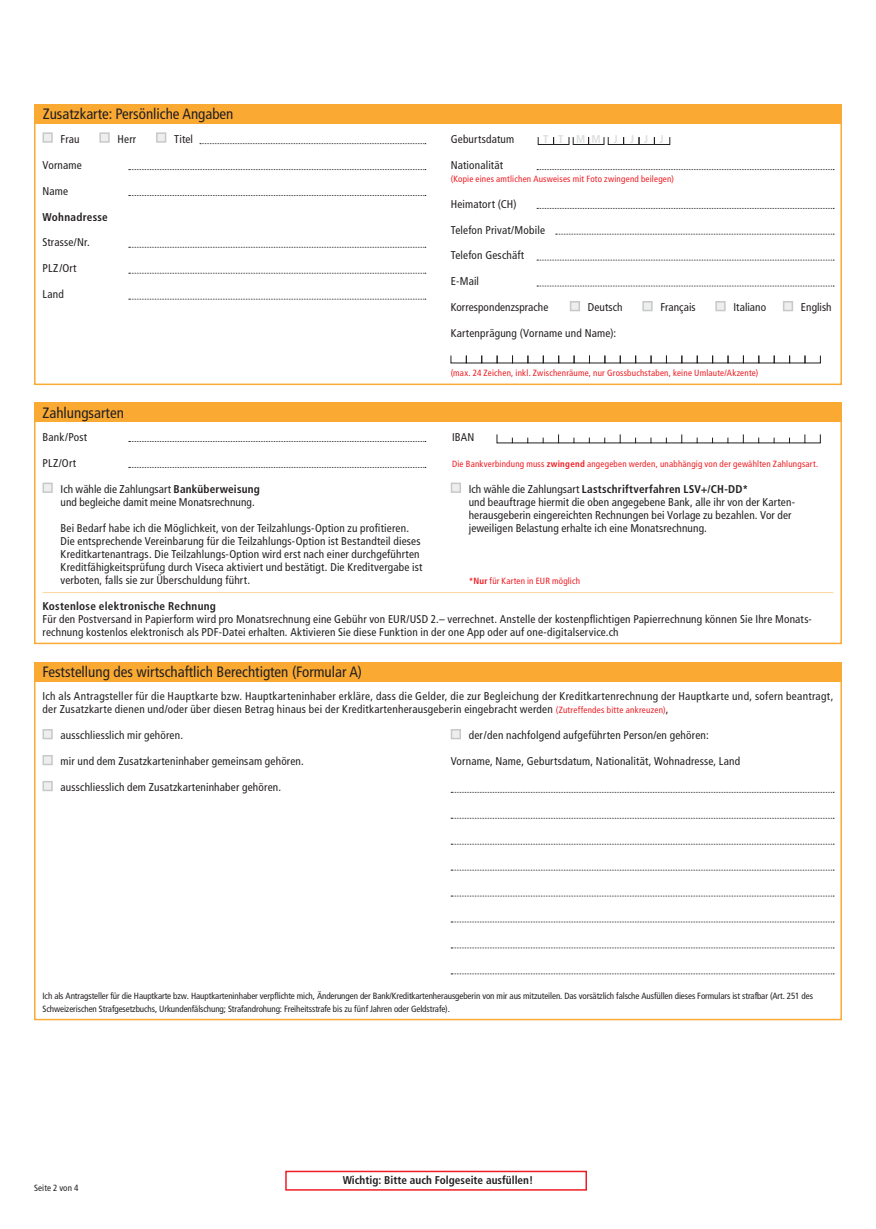
<style>
.page{position:relative;width:876px;height:1229px;background:#fff}
.page>*{position:absolute;margin:0;border:0;box-sizing:border-box;transform-origin:0 0}
.t1{font:condensed 15px "Frutiger LT Pro";color:#231f20}
.t2{font:condensed 11.25px/12.9px "Frutiger LT Pro";letter-spacing:.015em;color:#231f20}
.t3{font:700 condensed 11.25px "Frutiger LT Pro";letter-spacing:.015em;color:#231f20}
.t4{font:700 condensed 11.25px "Frutiger LT Pro";color:#dcdddf}
.t5{font:condensed 9px/12.9px "Frutiger LT Pro";letter-spacing:-.01em;color:#231f20}
.t6{font:condensed 9px "Frutiger LT Pro";letter-spacing:.02em;color:#ee1d23}
.t7{font:condensed 9px "Frutiger LT Pro";letter-spacing:.01em;color:#231f20}
.s1{font-weight:700}
.s2{font-size:9px;color:#ee1d23}
</style>
<div class="page">
<div style="left:34px;top:662px;width:808px;height:19px;background:#faaa33"></div>
<svg style="left:451px;top:792px;width:383px;height:1px"></svg>
<svg style="left:451px;top:818px;width:383px;height:1px"></svg>
<svg style="left:451px;top:870px;width:383px;height:1px"></svg>
<svg style="left:451px;top:922px;width:383px;height:1px"></svg>
<svg style="left:451px;top:844px;width:383px;height:1px"></svg>
<svg style="left:451px;top:896px;width:383px;height:1px"></svg>
<svg style="left:451px;top:947px;width:383px;height:1px"></svg>
<svg style="left:451px;top:973px;width:383px;height:1px"></svg>
<div style="left:43px;top:729px;width:10px;height:10px;background:#eeeeef;border:2px solid #c7c8ca"></div>
<div style="left:43px;top:755px;width:10px;height:10px;background:#eeeeef;border:2px solid #c7c8ca"></div>
<div style="left:43px;top:781px;width:10px;height:10px;background:#eeeeef;border:2px solid #c7c8ca"></div>
<div style="left:451px;top:729px;width:10px;height:10px;background:#eeeeef;border:2px solid #c7c8ca"></div>
<div style="left:34px;top:668px;width:808px;height:352px;border:2px solid #faaa33"></div>
<hr style="left:43px;top:592px;width:790px;height:1px;background:#fdd59f">
<div style="left:34px;top:402px;width:808px;height:20px;background:#faaa33"></div>
<div style="left:34px;top:409px;width:808px;height:235px;border:2px solid #faaa33"></div>
<div style="left:43px;top:483px;width:10px;height:10px;background:#eeeeef;border:2px solid #c7c8ca"></div>
<div style="left:451px;top:483px;width:10px;height:10px;background:#eeeeef;border:2px solid #c7c8ca"></div>
<svg style="left:129px;top:441px;width:297px;height:1px"></svg>
<svg style="left:129px;top:467px;width:297px;height:1px"></svg>
<div style="left:285px;top:1171px;width:302px;height:19px;border:1px solid #ee1d23"></div>
<div style="left:43px;top:132px;width:10px;height:11px;background:#eeeeef;border:2px solid #c7c8ca"></div>
<div style="left:99px;top:132px;width:11px;height:11px;background:#eeeeef;border:2px solid #c7c8ca"></div>
<div style="left:156px;top:132px;width:10px;height:11px;background:#eeeeef;border:2px solid #c7c8ca"></div>
<div style="left:570px;top:301px;width:10px;height:10px;background:#eeeeef;border:2px solid #c7c8ca"></div>
<div style="left:642px;top:301px;width:11px;height:10px;background:#eeeeef;border:2px solid #c7c8ca"></div>
<div style="left:715px;top:301px;width:11px;height:10px;background:#eeeeef;border:2px solid #c7c8ca"></div>
<div style="left:783px;top:301px;width:10px;height:10px;background:#eeeeef;border:2px solid #c7c8ca"></div>
<svg style="left:200px;top:143px;width:226px;height:1px"></svg>
<svg style="left:129px;top:169px;width:297px;height:1px"></svg>
<svg style="left:537px;top:169px;width:297px;height:1px"></svg>
<svg style="left:129px;top:195px;width:297px;height:1px"></svg>
<svg style="left:537px;top:208px;width:297px;height:1px"></svg>
<div style="left:512px;top:355px;width:16px;height:8px;border:1px solid #231f20"></div>
<div style="left:589px;top:355px;width:16px;height:8px;border:1px solid #231f20"></div>
<div style="left:666px;top:355px;width:16px;height:8px;border:1px solid #231f20"></div>
<div style="left:743px;top:355px;width:16px;height:8px;border:1px solid #231f20"></div>
<div style="left:789px;top:355px;width:16px;height:8px;border:1px solid #231f20"></div>
<div style="left:805px;top:355px;width:16px;height:8px;border:1px solid #231f20"></div>
<div style="left:538px;top:137px;width:16px;height:8px;border:1px solid #231f20"></div>
<div style="left:553px;top:137px;width:16px;height:8px;border:1px solid #231f20"></div>
<div style="left:573px;top:137px;width:16px;height:8px;border:1px solid #231f20"></div>
<div style="left:588px;top:137px;width:16px;height:8px;border:1px solid #231f20"></div>
<div style="left:608px;top:137px;width:16px;height:8px;border:1px solid #231f20"></div>
<div style="left:623px;top:137px;width:16px;height:8px;border:1px solid #231f20"></div>
<div style="left:639px;top:137px;width:16px;height:8px;border:1px solid #231f20"></div>
<div style="left:654px;top:137px;width:16px;height:8px;border:1px solid #231f20"></div>
<div style="left:34px;top:104px;width:808px;height:20px;background:#faaa33"></div>
<div style="left:34px;top:113px;width:808px;height:272px;border:2px solid #faaa33"></div>
<svg style="left:129px;top:273px;width:297px;height:1px"></svg>
<svg style="left:537px;top:260px;width:297px;height:1px"></svg>
<svg style="left:129px;top:299px;width:297px;height:1px"></svg>
<svg style="left:537px;top:286px;width:297px;height:1px"></svg>
<svg style="left:129px;top:247px;width:297px;height:1px"></svg>
<svg style="left:556px;top:234px;width:278px;height:1px"></svg>
<svg style="left:497px;top:434px;width:15px;height:9px"></svg>
<svg style="left:527px;top:434px;width:294px;height:10px"></svg>
<h1 class="t1" style="left:43px;top:105px;width:192px">Zusatzkarte: Persönliche Angaben</h1>
<p class="t2" style="left:61px;top:132px;width:21px">Frau</p>
<p class="t2" style="left:117px;top:132px;width:20px">Herr</p>
<p class="t2" style="left:174px;top:132px;width:21px">Titel</p>
<p class="t2" style="left:43px;top:158px;width:41px">Vorname</p>
<p class="t2" style="left:43px;top:184px;width:27px">Name</p>
<p class="t3" style="left:43px;top:210px;width:67px">Wohnadresse</p>
<p class="t2" style="left:43px;top:236px;width:49px">Strasse/Nr.</p>
<p class="t2" style="left:43px;top:262px;width:36px">PLZ/Ort</p>
<p class="t2" style="left:43px;top:288px;width:23px">Land</p>
<h1 class="t1" style="left:43px;top:404px;width:83px">Zahlungsarten</h1>
<p class="t2" style="left:451px;top:132px;width:65px">Geburtsdatum</p>
<p class="t2" style="left:451px;top:158px;width:54px">Nationalität</p>
<p class="t2" style="left:451px;top:197px;width:67px">Heimatort (CH)</p>
<p class="t2" style="left:451px;top:223px;width:96px">Telefon Privat/Mobile</p>
<p class="t2" style="left:451px;top:249px;width:75px">Telefon Geschäft</p>
<p class="t2" style="left:451px;top:275px;width:30px">E-Mail</p>
<p class="t2" style="left:451px;top:301px;width:99px">Korrespondenzsprache</p>
<p class="t2" style="left:588px;top:301px;width:36px">Deutsch</p>
<p class="t2" style="left:660px;top:301px;width:37px">Français</p>
<p class="t2" style="left:733px;top:301px;width:34px">Italiano</p>
<p class="t2" style="left:801px;top:301px;width:32px">English</p>
<p class="t2" style="left:451px;top:327px;width:167px">Kartenprägung (Vorname und Name):</p>
<p class="t6" style="left:451px;top:368px;width:309px">(max. 24 Zeichen, inkl. Zwischenräume, nur Grossbuchstaben, keine Umlaute/Akzente)</p>
<p class="t4" style="left:543px;top:132px;width:122px">T TMMJ J J J</p>
<p class="t6" style="left:451px;top:173px;width:225px">(Kopie eines amtlichen Ausweises mit Foto zwingend beilegen)</p>
<p class="t2" style="left:43px;top:431px;width:46px">Bank/Post</p>
<p class="t2" style="left:452px;top:431px;width:24px">IBAN</p>
<p class="t2" style="left:43px;top:457px;width:35px">PLZ/Ort</p>
<p class="t6" style="left:452px;top:459px;width:368px">Die Bankverbindung muss <span class="s1">zwingend</span> angegeben werden, unabhängig von der gewählten Zahlungsart.</p>
<p class="t2" style="left:61px;top:483px;width:201px">Ich wähle die Zahlungsart <span class="s1">Banküberweisung </span>und begleiche damit meine Monatsrechnung.</p>
<p class="t2" style="left:61px;top:521px;width:363px">Bei Bedarf habe ich die Möglichkeit, von der Teilzahlungs-Option zu profitieren.<br>Die entsprechende Vereinbarung für die Teilzahlungs-Option ist Bestandteil dieses Kreditkartenantrags. Die Teilzahlungs-Option wird erst nach einer durchgeführten Kreditfähigkeitsprüfung durch Viseca aktiviert und bestätigt. Die Kreditvergabe ist verboten, falls sie zur Überschuldung führt.</p>
<p class="t2" style="left:469px;top:483px;width:328px">Ich wähle die Zahlungsart <span class="s1">Lastschriftverfahren LSV+/CH-DD*<br></span>und beauftrage hiermit die oben angegebene Bank, alle ihr von der Karten&shy;herausgeberin eingereichten Rechnungen bei Vorlage zu bezahlen. Vor der jeweiligen Belastung erhalte ich eine Monatsrechnung.</p>
<p class="t6" style="left:469px;top:575px;width:113px"><span class="s1">*Nur</span> für Karten in EUR möglich</p>
<p class="t3" style="left:43px;top:599px;width:175px">Kostenlose elektronische Rechnung</p>
<p class="t2" style="left:43px;top:612px;width:771px">Für den Postversand in Papierform wird pro Monatsrechnung eine Gebühr von EUR/USD 2.– verrechnet. Anstelle der kostenpflichtigen Papierrechnung können Sie Ihre Monats&shy;rechnung kostenlos elektronisch als PDF-Datei erhalten. Aktivieren Sie diese Funktion in der one App oder auf one-digitalservice.ch</p>
<h1 class="t1" style="left:43px;top:663px;width:321px">Feststellung des wirtschaftlich Berechtigten (Formular A)</h1>
<p class="t2" style="left:43px;top:690px;width:792px">Ich als Antragsteller für die Hauptkarte bzw. Hauptkarteninhaber erkläre, dass die Gelder, die zur Begleichung der Kreditkartenrechnung der Hauptkarte und, sofern beantragt, der Zusatzkarte dienen und/oder über diesen Betrag hinaus bei der Kreditkartenherausgeberin eingebracht werden <span class="s2">(Zutreffendes bitte ankreuzen)</span>,</p>
<p class="t2" style="left:61px;top:729px;width:124px">ausschliesslich mir gehören.</p>
<p class="t2" style="left:61px;top:755px;width:245px">mir und dem Zusatzkarteninhaber gemeinsam gehören.</p>
<p class="t2" style="left:61px;top:781px;width:222px">ausschliesslich dem Zusatzkarteninhaber gehören.</p>
<p class="t2" style="left:469px;top:729px;width:241px">der/den nachfolgend aufgeführten Person/en gehören:</p>
<p class="t2" style="left:451px;top:755px;width:291px">Vorname, Name, Geburtsdatum, Nationalität, Wohnadresse, Land</p>
<p class="t5" style="left:43px;top:989px;width:772px">Ich als Antragsteller für die Hauptkarte bzw. Hauptkarteninhaber verpflichte mich, Änderungen der Bank/Kreditkartenherausgeberin von mir aus mitzuteilen. Das vorsätzlich falsche Ausfüllen dieses Formulars ist strafbar (Art. 251 des<br>Schweizerischen Strafgesetzbuchs, Urkundenfälschung; Strafandrohung: Freiheitsstrafe bis zu fünf Jahren oder Geldstrafe).</p>
<p class="t7" style="left:34px;top:1182px;width:46px">Seite 2 von 4</p>
<p class="t3" style="left:343px;top:1173px;width:192px">Wichtig: Bitte auch Folgeseite ausfüllen!</p>
</div>
